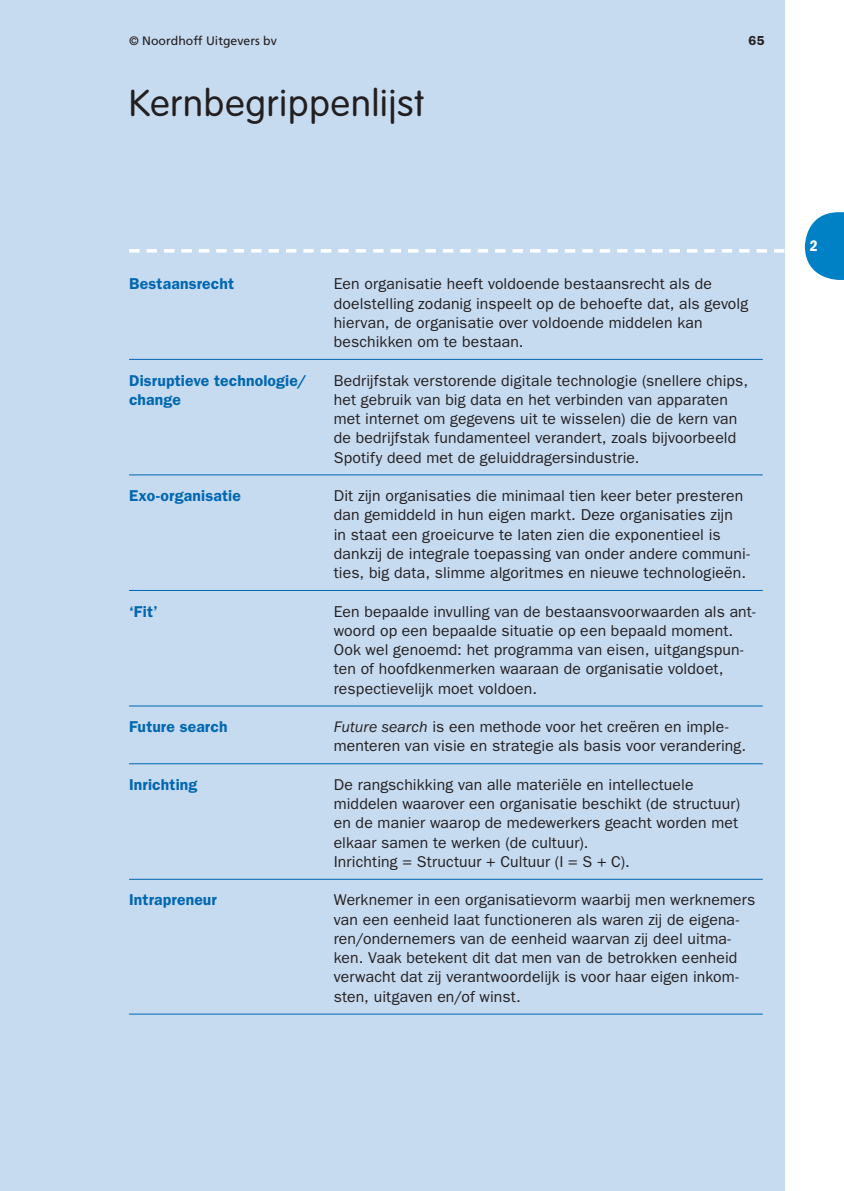
<style>
.page{position:relative;width:844px;height:1191px;background:#fff}
.page>*{position:absolute;margin:0;border:0;box-sizing:border-box;transform-origin:0 0}
.t1{font:300 36.75px "VAG Rounded Std";letter-spacing:.025em;color:#231f20}
.t2{font:15.75px/19.2px "ITC Franklin Gothic Std";letter-spacing:.01em;color:#231f20}
.t3{font:600 15.75px/19.2px "ITC Franklin Gothic Std";letter-spacing:.01em;color:#0067b1}
.t4{font:15.75px "ITC Franklin Gothic Std Dm Cd";color:#fff}
.t5{font:600 13.12px "ITC Franklin Gothic Std";color:#231f20}
.t6{font:12.25px "Frutiger LT Std";color:#231f20}
.s1{font-style:italic}
</style>
<div class="page">
<div style="left:0;top:0;width:784px;height:1191px;background:#c6daf0"></div>
<svg style="left:129px;top:249px;width:655px;height:3px"></svg>
<svg style="left:804px;top:212px;width:39px;height:68px"></svg>
<hr style="left:129px;top:359px;width:633px;height:1px;background:#0067b1">
<hr style="left:129px;top:474px;width:633px;height:1px;background:#0067b1">
<hr style="left:129px;top:590px;width:633px;height:1px;background:#0067b1">
<hr style="left:129px;top:705px;width:633px;height:1px;background:#0067b1">
<hr style="left:129px;top:763px;width:633px;height:1px;background:#0067b1">
<hr style="left:129px;top:879px;width:633px;height:1px;background:#0067b1">
<hr style="left:129px;top:1013px;width:633px;height:1px;background:#0067b1">
<p class="t6" style="left:129px;top:35px;width:149px">© Noordhoff Uitgevers bv</p>
<h1 class="t1" style="left:129px;top:87px;width:296px">Kernbegrippenlijst</h1>
<p class="t5" style="left:748px;top:35px;width:18px">65</p>
<p class="t3" style="left:129px;top:275px;width:107px">Bestaansrecht</p>
<p class="t2" style="left:334px;top:275px;width:416px">Een organisatie heeft voldoende bestaansrecht als de doelstelling zodanig inspeelt op de behoefte dat, als gevolg hiervan, de organisatie over voldoende middelen kan beschikken om te bestaan.</p>
<p class="t3" style="left:129px;top:372px;width:179px">Disruptieve technologie/ change</p>
<p class="t2" style="left:334px;top:372px;width:416px">Bedrijfstak verstorende digitale technologie (snellere chips, het gebruik van big data en het verbinden van apparaten met internet om gegevens uit te wisselen) die de kern van de bedrijfstak fundamenteel verandert, zoals bijvoorbeeld Spotify deed met de geluiddragersindustrie.</p>
<p class="t3" style="left:129px;top:487px;width:113px">Exo-organisatie</p>
<p class="t2" style="left:334px;top:487px;width:417px">Dit zijn organisaties die minimaal tien keer beter presteren dan gemiddeld in hun eigen markt. Deze organisaties zijn<br>in staat een groeicurve te laten zien die exponentieel is dankzij de integrale toepassing van onder andere communi&shy;ties, big data, slimme algoritmes en nieuwe technologieën.</p>
<p class="t3" style="left:129px;top:603px;width:30px">‘Fit’</p>
<p class="t2" style="left:334px;top:603px;width:423px">Een bepaalde invulling van de bestaansvoorwaarden als ant&shy;woord op een bepaalde situatie op een bepaald moment.<br>Ook wel genoemd: het programma van eisen, uitgangspun&shy;ten of hoofdkenmerken waaraan de organisatie voldoet, respectievelijk moet voldoen.</p>
<p class="t3" style="left:129px;top:718px;width:100px">Future search</p>
<p class="t2" style="left:334px;top:718px;width:414px"><span class="s1">Future search</span> is een methode voor het creëren en imple&shy;menteren van visie en strategie als basis voor verandering.</p>
<p class="t3" style="left:129px;top:776px;width:70px">Inrichting</p>
<p class="t2" style="left:334px;top:776px;width:408px">De rangschikking van alle materiële en intellectuele middelen waarover een organisatie beschikt (de structuur) en de manier waarop de medewerkers geacht worden met elkaar samen te werken (de cultuur).<br>Inrichting = Structuur + Cultuur (I = S + C).</p>
<p class="t3" style="left:129px;top:891px;width:89px">Intrapreneur</p>
<p class="t2" style="left:334px;top:891px;width:423px">Werknemer in een organisatievorm waarbij men werknemers van een eenheid laat functioneren als waren zij de eigena&shy;ren/ondernemers van de eenheid waarvan zij deel uitma&shy;ken. Vaak betekent dit dat men van de betrokken eenheid verwacht dat zij verantwoordelijk is voor haar eigen inkom&shy;sten, uitgaven en/of winst.</p>
<p class="t4" style="left:809px;top:240px;width:10px">2</p>
</div>
